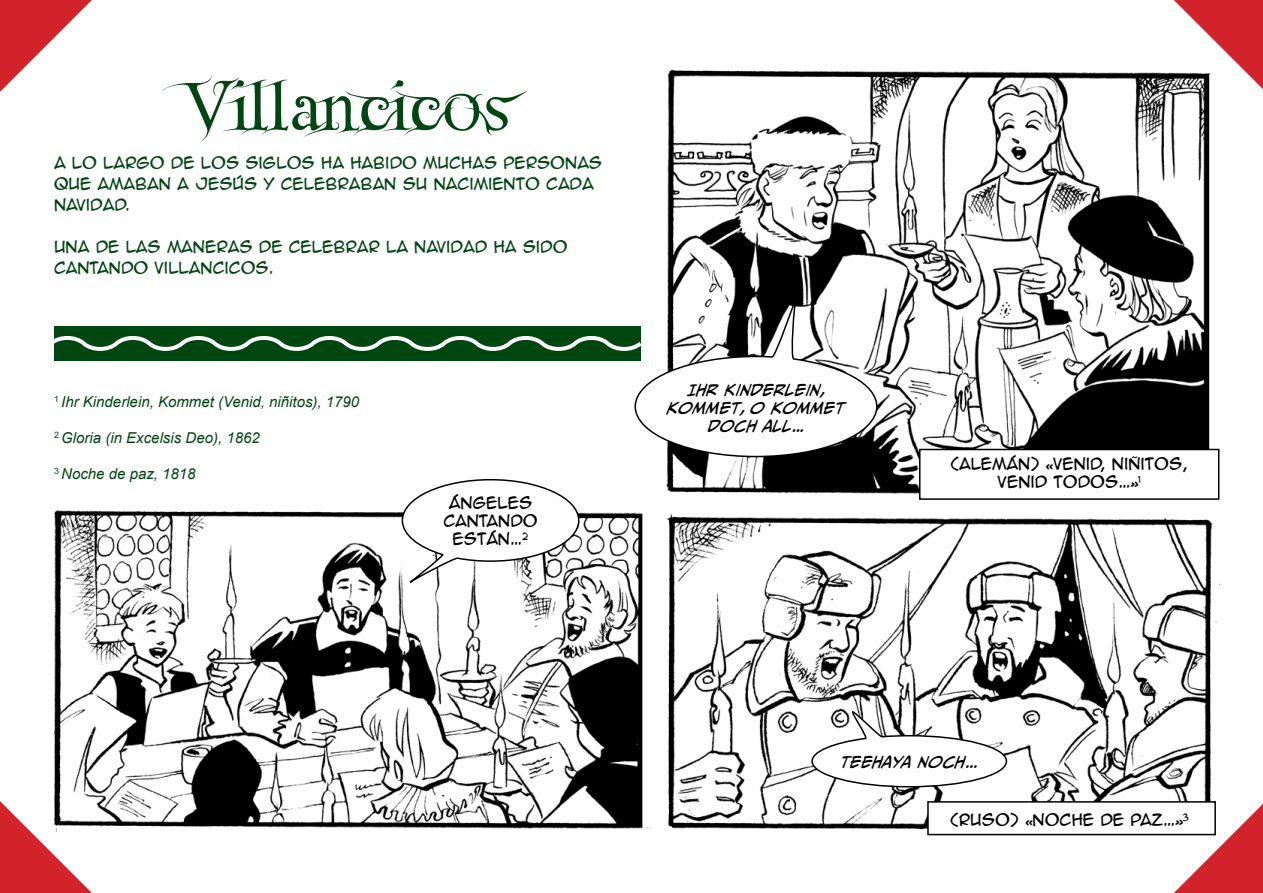
<style>
.page{position:relative;width:1263px;height:893px;background:#fff}
.page>*{position:absolute;margin:0;border:0;box-sizing:border-box;transform-origin:0 0}
.t1{font:72px "Fairydust B";letter-spacing:.05em;color:#004611}
.t2{font:15px/21px "Anime Ace 2.0 BB";color:#004611}
.t3{font:italic 15px "Arial";color:#004611}
.t4{font:15px/18px "Anime Ace 2.0 BB";color:#000;text-align:center}
.t5{font:italic 15px/18px "CC Meanwhile";color:#000;text-align:center}
.s1{font-style:normal}
.s2{font-family:"Dirty Finger"}
</style>
<div class="page">
<img style="left:666px;top:69px;width:552px;height:425px">
<img style="left:53px;top:510px;width:598px;height:319px">
<img style="left:666px;top:514px;width:554px;height:316px">
<svg style="left:0;top:0;width:92px;height:92px"></svg>
<svg style="left:0;top:801px;width:92px;height:92px"></svg>
<svg style="left:1174px;top:0;width:89px;height:89px"></svg>
<svg style="left:1174px;top:804px;width:89px;height:89px"></svg>
<svg style="left:54px;top:294px;width:824px;height:164px"></svg>
<svg style="left:401px;top:479px;width:179px;height:105px"></svg>
<svg style="left:811px;top:709px;width:197px;height:79px"></svg>
<div style="left:920px;top:449px;width:299px;height:50px;background:#fff"></div>
<div style="left:919px;top:449px;width:300px;height:51px;border:2px solid #000"></div>
<div style="left:928px;top:802px;width:287px;height:33px;background:#fff"></div>
<div style="left:927px;top:801px;width:289px;height:34px;border:2px solid #000"></div>
<h1 class="t1" style="left:186px;top:67px;width:365px">Villancicos</h1>
<p class="t2" style="left:54px;top:151px;width:550px">A LO LARGO DE LOS SIGLOS HA HABIDO MUCHAS PERSONAS<br>QUE AMABAN A JESÚS Y CELEBRABAN SU NACIMIENTO CADA<br>NAVIDAD.</p>
<p class="t2" style="left:54px;top:235px;width:515px">UNA DE LAS MANERAS DE CELEBRAR LA NAVIDAD HA SIDO<br>CANTANDO VILLANCICOS.</p>
<p class="t3" style="left:54px;top:392px;width:307px"><sup>1</sup> Ihr Kinderlein, Kommet (Venid, niñitos), 1790</p>
<p class="t3" style="left:54px;top:428px;width:207px"><sup>2</sup> Gloria (in Excelsis Deo), 1862</p>
<p class="t3" style="left:54px;top:464px;width:143px"><sup>3</sup> Noche de paz, 1818</p>
<p class="t4" style="left:443px;top:493px;width:96px">ÁNGELES<br>CANTANDO<br>ESTÁN…<sup>2</sup></p>
<p class="t5" style="left:667px;top:381px;width:179px">IHR KINDERLEIN,<br>KOMMET, O KOMMET<br>DOCH ALL<span class="s1">...</span></p>
<p class="t4" style="left:950px;top:454px;width:239px">(ALEMÁN) <span class="s2">«</span>VENID, NIÑITOS,<br>VENID TODOS…<span class="s2">»</span><sup>1</sup></p>
<p class="t5" style="left:841px;top:754px;width:138px">TEEHAYA NOCH<span class="s1">...</span></p>
<p class="t4" style="left:950px;top:810px;width:240px">(RUSO) <span class="s2">«</span>NOCHE DE PAZ…<span class="s2">»</span><sup>3</sup></p>
</div>
